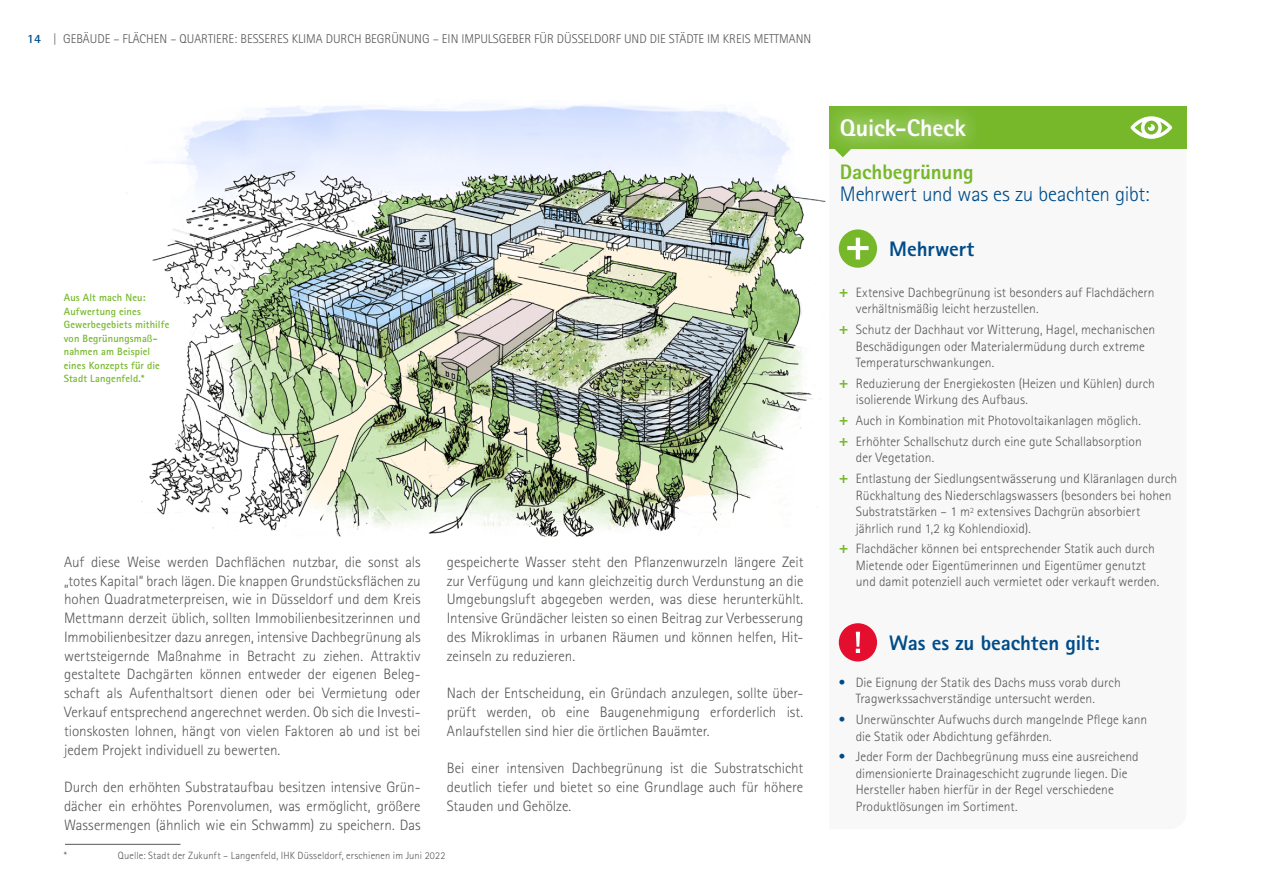
<style>
.page{position:relative;width:1263px;height:893px;background:#fff}
.page>*{position:absolute;margin:0;border:0;box-sizing:border-box;transform-origin:0 0}
.t1{font:800 24px "Rotis Sans Serif Std";color:#fff}
.t2{font:300 21px "Rotis Sans Serif Std";letter-spacing:-.015em;color:#004c89}
.t3{font:800 21px "Rotis Sans Serif Std";letter-spacing:-.005em;color:#004c89}
.t4{font:800 21px "Rotis Sans Serif Std";letter-spacing:-.005em;color:#76b82a}
.t5{font:300 15px/18.8px "Rotis Sans Serif Std";letter-spacing:-.005em;color:#575756;text-align:justify}
.t6{font:300 13.5px/16.5px "Rotis Sans Serif Std";letter-spacing:.005em;color:#575756}
.t7{font:300 12.75px "Rotis Sans Serif Std";color:#575756}
.t8{font:700 10.5px/13.5px "Rotis Sans Serif Std";letter-spacing:.01em;color:#76b82a}
.t9{font:300 10.5px "Rotis Sans Serif Std";letter-spacing:.01em;color:#575756}
.s1{font-weight:700;color:#004c89}
.s2{font-weight:800;font-size:16.5px;color:#76b82a}
.s3{color:#004c89}
</style>
<div class="page">
<img style="left:141px;top:105px;width:685px;height:432px">
<div style="left:839px;top:229px;width:38px;height:39px;background:#76b82a;border-radius:50%"></div>
<svg style="left:847px;top:238px;width:21px;height:21px"></svg>
<div style="left:839px;top:623px;width:38px;height:38px;background:#e40f2e;border-radius:50%"></div>
<svg style="left:856px;top:632px;width:4px;height:21px"></svg>
<div style="left:829px;top:106px;width:357px;height:43px;background:#76b82a"></div>
<svg style="left:1130px;top:116px;width:42px;height:23px"></svg>
<div style="left:814px;top:92px;width:177px;height:72px;background:#fff"></div>
<div style="left:822px;top:100px;width:161px;height:55px;background:#fff;opacity:.75"></div>
<hr style="left:65px;top:844px;width:115px;height:1px;background:#575756">
<p class="t7" style="left:27px;top:31px;width:785px"><span class="s1">14</span> | GEBÄUDE – FLÄCHEN – QUARTIERE: BESSERES KLIMA DURCH BEGRÜNUNG – EIN IMPULSGEBER FÜR DÜSSELDORF UND DIE STÄDTE IM KREIS METTMANN</p>
<p class="t8" style="left:64px;top:291px;width:107px">Aus Alt mach Neu:<br>Aufwertung eines<br>Gewerbegebiets mithilfe von Begrünungsmaß&shy;nahmen am Beispiel eines Konzepts für die<br>Stadt Langenfeld.*</p>
<p class="t5" style="left:64px;top:553px;width:358px">Auf diese Weise werden Dachflächen nutzbar, die sonst als „totes Kapital“ brach lägen. Die knappen Grundstücksflächen zu hohen Quadratmeterpreisen, wie in Düsseldorf und dem Kreis Mettmann derzeit üblich, sollten Immobilienbesitzerinnen und Immobilienbesitzer dazu anregen, intensive Dachbegrünung als wertsteigernde Maßnahme in Betracht zu ziehen. Attraktiv gestaltete Dachgärten können entweder der eigenen Beleg&shy;schaft als Aufenthaltsort dienen oder bei Vermietung oder Verkauf entsprechend angerechnet werden. Ob sich die Investi&shy;tionskosten lohnen, hängt von vielen Faktoren ab und ist bei jedem Projekt individuell zu bewerten.</p>
<p class="t5" style="left:64px;top:778px;width:358px">Durch den erhöhten Substrataufbau besitzen intensive Grün&shy;dächer ein erhöhtes Porenvolumen, was ermöglicht, größere Wassermengen (ähnlich wie ein Schwamm) zu speichern. Das</p>
<p class="t5" style="left:447px;top:553px;width:358px">gespeicherte Wasser steht den Pflanzenwurzeln längere Zeit zur Verfügung und kann gleichzeitig durch Verdunstung an die Umgebungsluft abgegeben werden, was diese herunterkühlt.<br>Intensive Gründächer leisten so einen Beitrag zur Verbesserung des Mikroklimas in urbanen Räumen und können helfen, Hit&shy;zeinseln zu reduzieren.</p>
<p class="t5" style="left:447px;top:684px;width:358px">Nach der Entscheidung, ein Gründach anzulegen, sollte über&shy;prüft werden, ob eine Baugenehmigung erforderlich ist.<br>Anlaufstellen sind hier die örtlichen Bauämter.</p>
<p class="t5" style="left:447px;top:759px;width:358px">Bei einer intensiven Dachbegrünung ist die Substratschicht deutlich tiefer und bietet so eine Grundlage auch für höhere Stauden und Gehölze.</p>
<p class="t9" style="left:64px;top:850px;width:5px">*</p>
<p class="t9" style="left:118px;top:850px;width:329px">Quelle: Stadt der Zukunft – Langenfeld, IHK Düsseldorf, erschienen im Juni 2022</p>
<h1 class="t1" style="left:840px;top:112px;width:128px">Quick-Check</h1>
<h2 class="t4" style="left:840px;top:158px;width:135px">Dachbegrünung</h2>
<h2 class="t2" style="left:840px;top:182px;width:311px">Mehrwert und was es zu beachten gibt:</h2>
<h2 class="t3" style="left:889px;top:235px;width:87px">Mehrwert</h2>
<p class="t6" style="left:856px;top:284px;width:300px;text-indent:-17px"><span class="s2">+</span> Extensive Dachbegrünung ist besonders auf Flachdächern verhältnismäßig leicht herzustellen.</p>
<p class="t6" style="left:856px;top:321px;width:301px;text-indent:-17px"><span class="s2">+</span> Schutz der Dachhaut vor Witterung, Hagel, mechanischen<br>Beschädigungen oder Materialermüdung durch extreme<br>Temperaturschwankungen.</p>
<p class="t6" style="left:856px;top:375px;width:301px;text-indent:-17px"><span class="s2">+</span> Reduzierung der Energiekosten (Heizen und Kühlen) durch isolierende Wirkung des Aufbaus.</p>
<p class="t6" style="left:839px;top:410px;width:304px;line-height:20.7px"><span class="s2">+</span> Auch in Kombination mit Photovoltaikanlagen möglich. <span class="s2">+</span> Erhöhter Schallschutz durch eine gute Schallabsorption</p>
<p class="t6" style="left:839px;top:447px;width:340px;line-height:20.7px;text-indent:17px">der Vegetation.<br><span class="s2">+</span> Entlastung der Siedlungsentwässerung und Kläranlagen durch</p>
<p class="t6" style="left:856px;top:487px;width:317px">Rückhaltung des Niederschlagswassers (besonders bei hohen<br>Substratstärken – 1 m<sup>2</sup> extensives Dachgrün absorbiert jährlich rund 1,2 kg Kohlendioxid).</p>
<p class="t6" style="left:856px;top:541px;width:305px;text-indent:-17px"><span class="s2">+</span> Flachdächer können bei entsprechender Statik auch durch<br>Mietende oder Eigentümerinnen und Eigentümer genutzt und damit potenziell auch vermietet oder verkauft werden.</p>
<h2 class="t3" style="left:889px;top:629px;width:212px">Was es zu beachten gilt:</h2>
<p class="t6" style="left:856px;top:674px;width:266px;text-indent:-17px"><span class="s3">•</span> Die Eignung der Statik des Dachs muss vorab durch<br>Tragwerkssachverständige untersucht werden.</p>
<p class="t6" style="left:856px;top:711px;width:293px;text-indent:-17px"><span class="s3">•</span> Unerwünschter Aufwuchs durch mangelnde Pflege kann die Statik oder Abdichtung gefährden.</p>
<p class="t6" style="left:856px;top:748px;width:284px;text-indent:-17px"><span class="s3">•</span> Jeder Form der Dachbegrünung muss eine ausreichend dimensionierte Drainageschicht zugrunde liegen. Die Hersteller haben hierfür in der Regel verschiedene Produktlösungen im Sortiment.</p>
</div>
